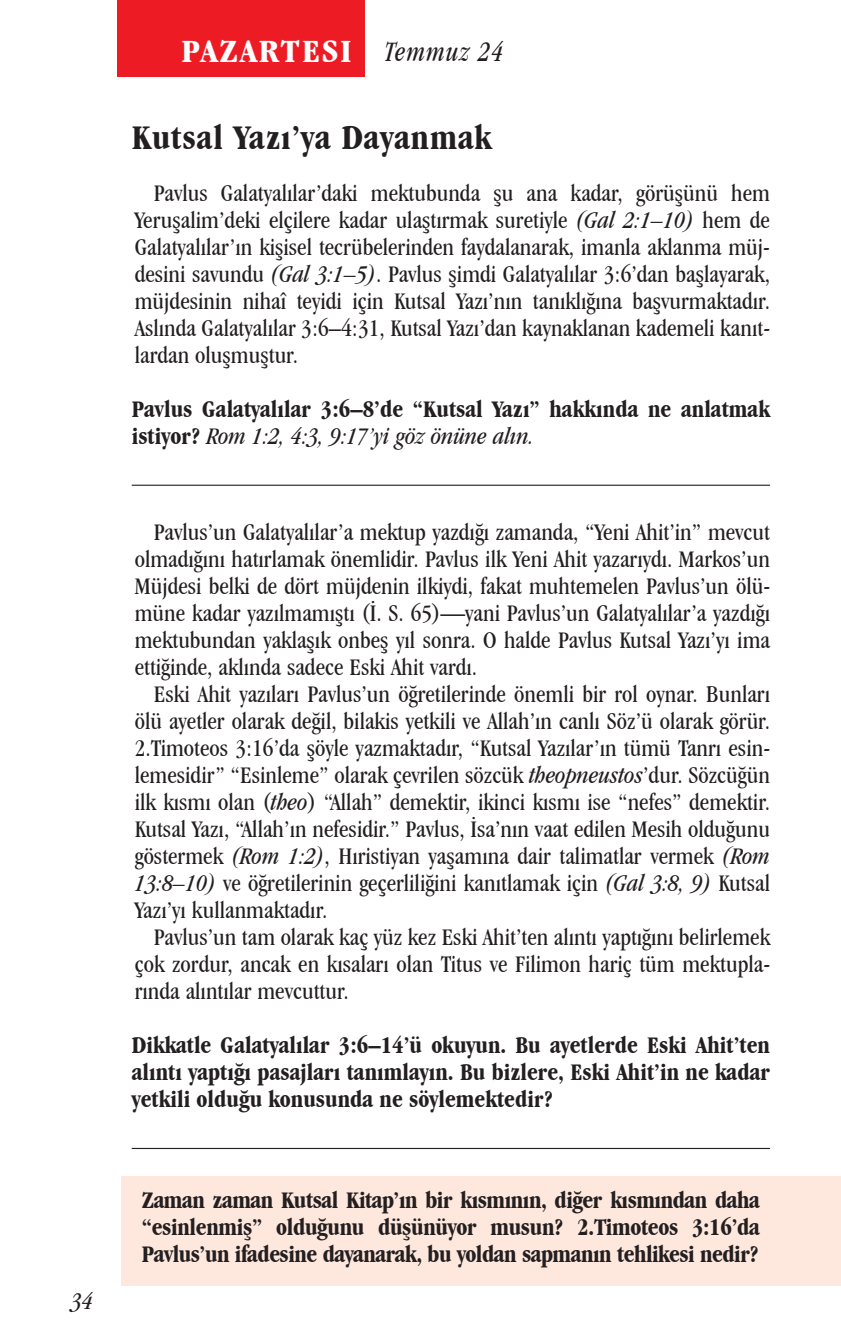
<style>
.page{position:relative;width:841px;height:1337px;background:#fff}
.page>*{position:absolute;margin:0;border:0;box-sizing:border-box;transform-origin:0 0}
.t1{font:700 condensed 36px "Garamond IT Cby BT";letter-spacing:.025em;color:#231f20}
.t2{font:700 condensed 33.75px "Garamond IT Cby BT";letter-spacing:.05em;color:#fff;scale:1.1 1}
.t3{font:italic condensed 29.25px "Garamond IT Cby BT";letter-spacing:.05em;color:#231f20;scale:.9 1}
.t4{font:condensed 24.75px/27px "Garamond IT Cby BT";color:#231f20;text-align:justify}
.t5{font:700 condensed 24.75px/27px "Garamond IT Cby BT";color:#231f20;text-align:justify}
.t6{font:italic condensed 24.75px "Garamond IT Cby BT";color:#231f20}
.s1{font-style:italic}
.s2{font-weight:400;font-style:italic}
.s3{font-style:inherit}
</style>
<div class="page">
<div style="left:117px;top:0;width:247px;height:76px;background:#ed1c24"></div>
<div style="left:121px;top:1176px;width:719px;height:109px;background:#fee7dd"></div>
<hr style="left:132px;top:484px;width:638px;height:2px;background:#231f20">
<hr style="left:132px;top:1147px;width:638px;height:2px;background:#231f20">
<p class="t6" style="left:71px;top:1286px;width:23px">34</p>
<h2 class="t2" style="left:181px;top:31px;width:156px">PAZARTESI</h2>
<p class="t3" style="left:384px;top:35px;width:134px">Temmuz 24</p>
<h1 class="t1" style="left:132px;top:116px;width:361px">Kutsal Yazı’ya Dayanmak</h1>
<p class="t4" style="left:135px;top:179px;width:636px;text-indent:19px">Pavlus Galatyalılar’daki mektubunda şu ana kadar, görüşünü hem Yeruşalim’deki elçilere kadar ulaştırmak suretiyle <span class="s1">(Gal 2:1–10)</span> hem de Galatyalılar’ın kişisel tecrübelerinden faydalanarak, imanla aklanma müj&shy;desini savundu <span class="s1">(Gal 3:1–5)</span>. Pavlus şimdi Galatyalılar 3:6’dan başlayarak, müjdesinin nihaî teyidi için Kutsal Yazı’nın tanıklığına başvurmaktadır.<br>Aslında Galatyalılar 3:6–4:31, Kutsal Yazı’dan kaynaklanan kademeli kanıt&shy;lardan oluşmuştur.</p>
<p class="t5" style="left:132px;top:395px;width:639px">Pavlus Galatyalılar 3:6–8’de “Kutsal Yazı” hakkında ne anlatmak istiyor? <span class="s2">Rom 1:2, 4:3, 9:17’yi göz önüne alın.</span></p>
<p class="t4" style="left:135px;top:518px;width:636px;text-indent:19px">Pavlus’un Galatyalılar’a mektup yazdığı zamanda, “Yeni Ahit’in” mevcut olmadığını hatırlamak önemlidir. Pavlus ilk Yeni Ahit yazarıydı. Markos’un Müjdesi belki de dört müjdenin ilkiydi, fakat muhtemelen Pavlus’un ölü&shy;müne kadar yazılmamıştı (İ. S<span class="s3">.</span> 65)—yani Pavlus’un Galatyalılar’a yazdığı mektubundan yaklaşık onbeş yıl sonra. O halde Pavlus Kutsal Yazı’yı ima ettiğinde, aklında sadece Eski Ahit vardı.</p>
<p class="t4" style="left:135px;top:680px;width:636px;text-indent:19px">Eski Ahit yazıları Pavlus’un öğretilerinde önemli bir rol oynar. Bunları ölü ayetler olarak değil, bilakis yetkili ve Allah’ın canlı Söz’ü olarak görür.<br>2.Timoteos 3:16’da şöyle yazmaktadır, “Kutsal Yazılar’ın tümü Tanrı esin&shy;lemesidir” “Esinleme” olarak çevrilen sözcük <span class="s1">theopneustos</span>’dur. Sözcüğün ilk kısmı olan (<span class="s1">theo</span>) “Allah” demektir, ikinci kısmı ise “nefes” demektir.<br>Kutsal Yazı, “Allah’ın nefesidir.” Pavlus, İsa’nın vaat edilen Mesih olduğunu göstermek <span class="s1">(Rom 1:2)</span>, Hıristiyan yaşamına dair talimatlar vermek <span class="s1">(Rom 13:8–10)</span> ve öğretilerinin geçerliliğini kanıtlamak için <span class="s1">(Gal 3:8, 9)</span> Kutsal Yazı’yı kullanmaktadır.</p>
<p class="t4" style="left:135px;top:923px;width:636px;text-indent:19px">Pavlus’un tam olarak kaç yüz kez Eski Ahit’ten alıntı yaptığını belirlemek çok zordur, ancak en kısaları olan Titus ve Filimon hariç tüm mektupla&shy;rında alıntılar mevcuttur.</p>
<p class="t5" style="left:132px;top:1031px;width:639px">Dikkatle Galatyalılar 3:6–14’ü okuyun. Bu ayetlerde Eski Ahit’ten alıntı yaptığı pasajları tanımlayın. Bu bizlere, Eski Ahit’in ne kadar yetkili olduğu konusunda ne söylemektedir?</p>
<p class="t5" style="left:142px;top:1186px;width:619px">Zaman zaman Kutsal Kitap’ın bir kısmının, diğer kısmından daha “esinlenmiş” olduğunu düşünüyor musun? 2.Timoteos 3:16’da Pavlus’un ifadesine dayanarak, bu yoldan sapmanın tehlikesi nedir?</p>
</div>
